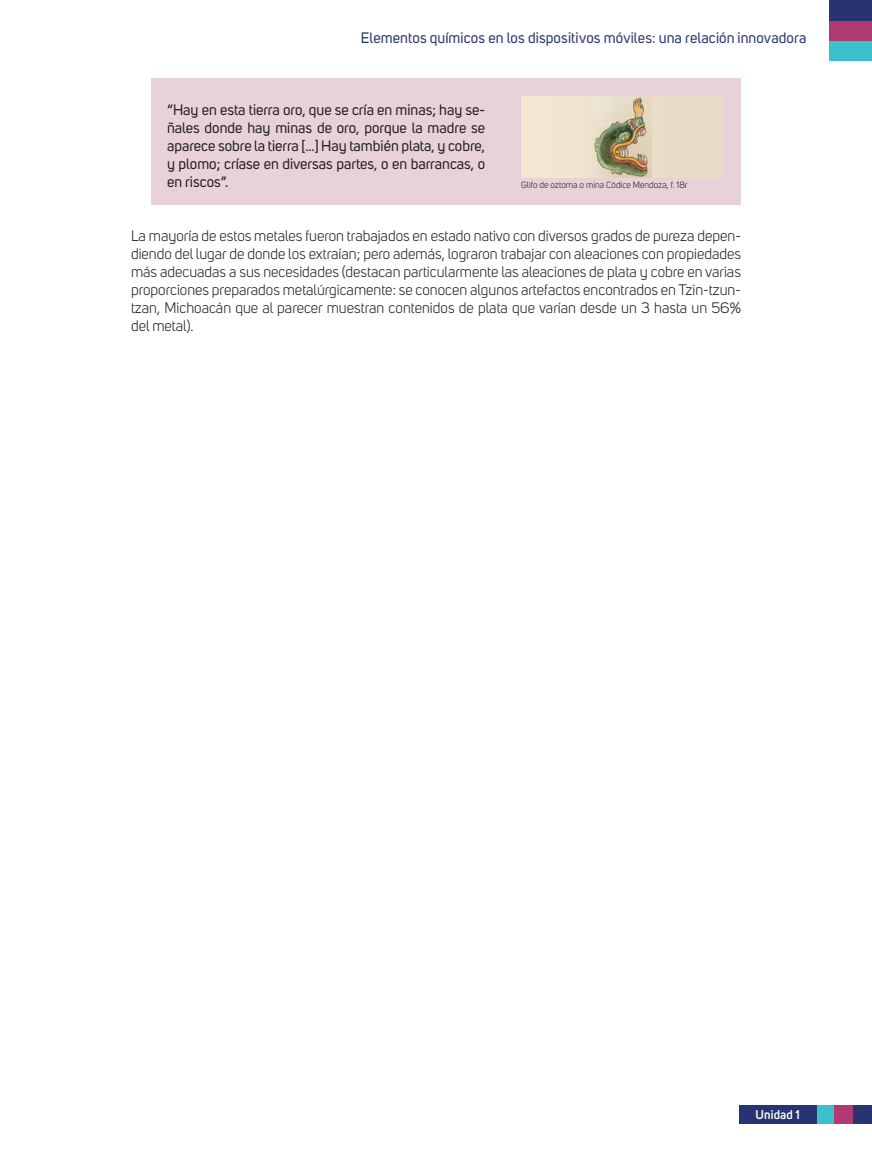
<style>
.page{position:relative;width:872px;height:1149px;background:#fff}
.page>*{position:absolute;margin:0;border:0;box-sizing:border-box;transform-origin:0 0}
.t1{font:15px/18px "Uni Sans";color:#231f20;text-align:justify}
.Txt_Lectura{font:15px/18px "Uni Sans";color:#231f20;text-align:justify}
.t2{font:15px "Uni Sans";letter-spacing:.01em;color:#273471}
.t3{font:600 12.6px "Uni Sans";letter-spacing:.01em;color:#fff}
.Pie_de_foto_lectura{font:9px "Uni Sans";color:#231f20}
</style>
<div class="page">
<div style="left:829px;top:21px;width:43px;height:40px;background:#3bc1cc"></div>
<div style="left:816px;top:1105px;width:37px;height:18px;background:#3bc1cc"></div>
<div style="left:829px;top:2px;width:43px;height:39px;background:#af3a73"></div>
<div style="left:834px;top:1105px;width:37px;height:18px;background:#af3a73"></div>
<div style="left:829px;top:0;width:43px;height:21px;background:#273471"></div>
<div style="left:853px;top:1105px;width:19px;height:18px;background:#273471"></div>
<div style="left:739px;top:1105px;width:77px;height:18px;background:#273471"></div>
<div style="left:152px;top:79px;width:589px;height:126px;background:#e9d1d9"></div>
<div style="left:521px;top:97px;width:202px;height:80px;background:#ece0cb"></div>
<img style="left:592px;top:97px;width:60px;height:80px">
<p class="t2" style="left:361px;top:29px;width:447px">Elementos químicos en los dispositivos móviles: una relación innovadora</p>
<p class="Txt_Lectura" style="left:167px;top:100px;width:320px">“Hay en esta tierra oro, que se cría en minas; hay se&shy;ñales donde hay minas de oro, porque la madre se aparece sobre la tierra […] Hay también plata, y cobre, y plomo; críase en diversas partes, o en barrancas, o en riscos”.</p>
<p class="Pie_de_foto_lectura" style="left:521px;top:180px;width:168px">Glifo de oztoma o mina Códice Mendoza, f. 18r</p>
<p class="t1" style="left:131px;top:226px;width:611px">La mayoría de estos metales fueron trabajados en estado nativo con diversos grados de pureza depen&shy;diendo del lugar de donde los extraían; pero además, lograron trabajar con aleaciones con propiedades más adecuadas a sus necesidades (destacan particularmente las aleaciones de plata y cobre en varias proporciones preparados metalúrgicamente: se conocen algunos artefactos encontrados en Tzin-tzun&shy;tzan, Michoacán que al parecer muestran contenidos de plata que varían desde un 3 hasta un 56% del metal).</p>
<p class="t3" style="left:755px;top:1106px;width:46px">Unidad 1</p>
</div>
